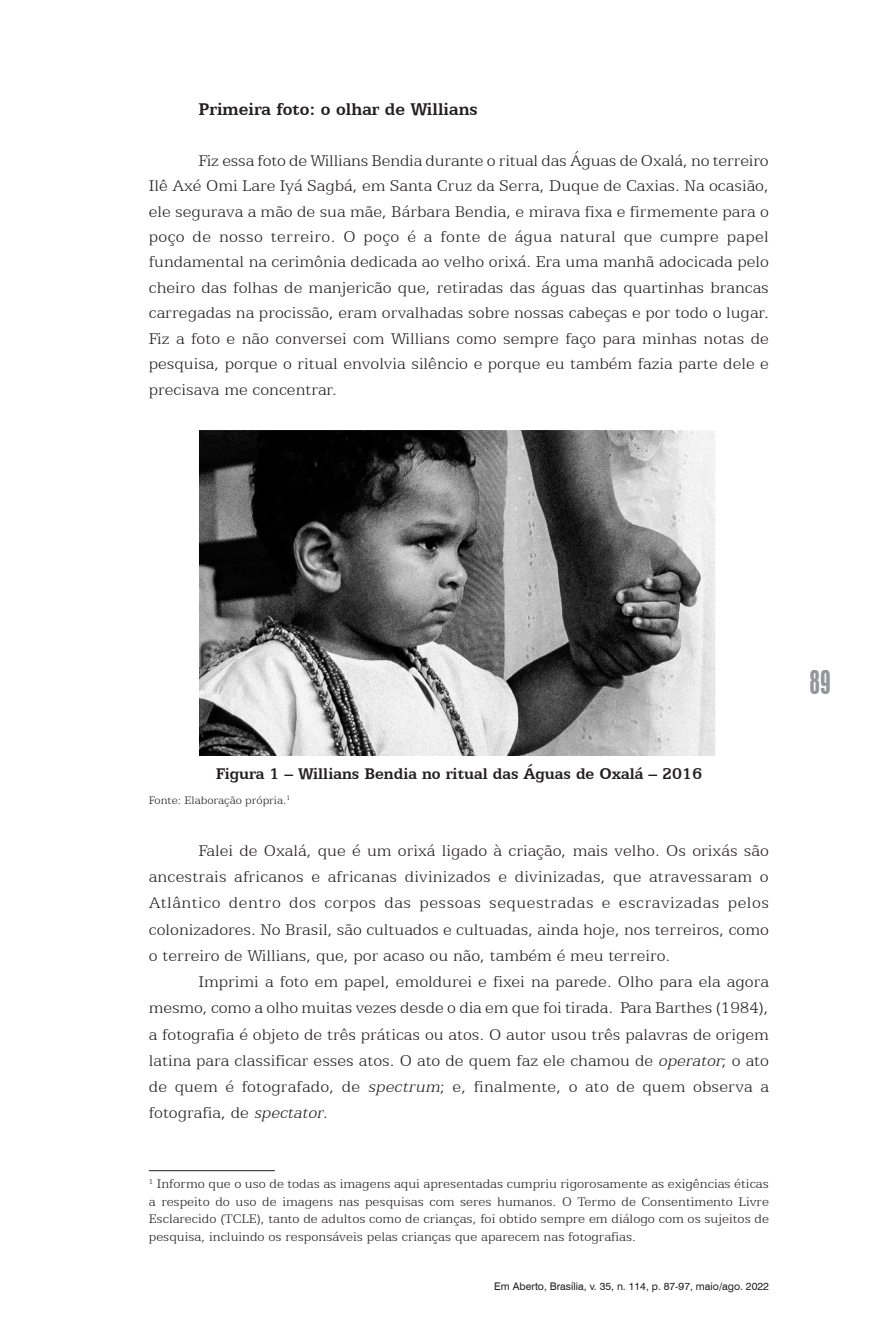
<style>
.page{position:relative;width:893px;height:1340px;background:#fff}
.page>*{position:absolute;margin:0;border:0;box-sizing:border-box;transform-origin:0 0}
.t1{font:31.5px "Swiss 924 BT Regular B";color:#939598}
.t2{font:700 19.25px "Egyptian 505 BT";color:#231f20}
.t3{font:300 17.5px/25.6px "Egyptian 505 BT";color:#231f20;text-align:justify}
.t4{font:700 17.5px "Egyptian 505 BT";color:#231f20}
.t5{font:300 14px/17.5px "Egyptian 505 BT";color:#231f20;text-align:justify}
.t6{font:300 12.25px "Egyptian 505 BT";color:#231f20}
.t7{font:10.5px "Swiss 721 BT";color:#231f20}
.s1{font-style:italic}
</style>
<div class="page">
<hr style="left:149px;top:1170px;width:126px;height:1px;background:#231f20">
<img style="left:200px;top:431px;width:515px;height:325px">
<p class="t2" style="left:198px;top:97px;width:281px">Primeira foto: o olhar de Willians</p>
<p class="t3" style="left:149px;top:147px;width:622px;text-indent:50px">Fiz essa foto de Willians Bendia durante o ritual das Águas de Oxalá, no terreiro Ilê Axé Omi Lare Iyá Sagbá, em Santa Cruz da Serra, Duque de Caxias. Na ocasião, ele segurava a mão de sua mãe, Bárbara Bendia, e mirava fixa e firmemente para o poço de nosso terreiro. O poço é a fonte de água natural que cumpre papel fundamental na cerimônia dedicada ao velho orixá. Era uma manhã adocicada pelo cheiro das folhas de manjericão que, retiradas das águas das quartinhas brancas carregadas na procissão, eram orvalhadas sobre nossas cabeças e por todo o lugar.<br>Fiz a foto e não conversei com Willians como sempre faço para minhas notas de pesquisa, porque o ritual envolvia silêncio e porque eu também fazia parte dele e precisava me concentrar.</p>
<p class="t4" style="left:216px;top:763px;width:488px">Figura 1 – Willians Bendia no ritual das Águas de Oxalá – 2016</p>
<p class="t6" style="left:149px;top:792px;width:143px">Fonte: Elaboração própria.<sup>1</sup></p>
<p class="t3" style="left:149px;top:837px;width:622px;line-height:26.2px;text-indent:50px">Falei de Oxalá, que é um orixá ligado à criação, mais velho. Os orixás são ancestrais africanos e africanas divinizados e divinizadas, que atravessaram o Atlântico dentro dos corpos das pessoas sequestradas e escravizadas pelos colonizadores. No Brasil, são cultuados e cultuadas, ainda hoje, nos terreiros, como o terreiro de Willians, que, por acaso ou não, também é meu terreiro.</p>
<p class="t3" style="left:149px;top:968px;width:622px;line-height:26.2px;text-indent:50px">Imprimi a foto em papel, emoldurei e fixei na parede. Olho para ela agora mesmo, como a olho muitas vezes desde o dia em que foi tirada. Para Barthes (1984), a fotografia é objeto de três práticas ou atos. O autor usou três palavras de origem latina para classificar esses atos. O ato de quem faz ele chamou de <span class="s1">operator</span>; o ato de quem é fotografado, de <span class="s1">spectrum</span>; e, finalmente, o ato de quem observa a fotografia, de <span class="s1">spectator</span>.</p>
<p class="t5" style="left:149px;top:1174px;width:622px"><sup>1</sup> Informo que o uso de todas as imagens aqui apresentadas cumpriu rigorosamente as exigências éticas a respeito do uso de imagens nas pesquisas com seres humanos. O Termo de Consentimento Livre Esclarecido (TCLE), tanto de adultos como de crianças, foi obtido sempre em diálogo com os sujeitos de pesquisa, incluindo os responsáveis pelas crianças que aparecem nas fotografias.</p>
<p class="t7" style="left:494px;top:1279px;width:276px">Em Aberto, Brasília, v. 35, n. 114, p. 87-97, maio/ago. 2022</p>
<h1 class="t1" style="left:810px;top:663px;width:23px">89</h1>
</div>
